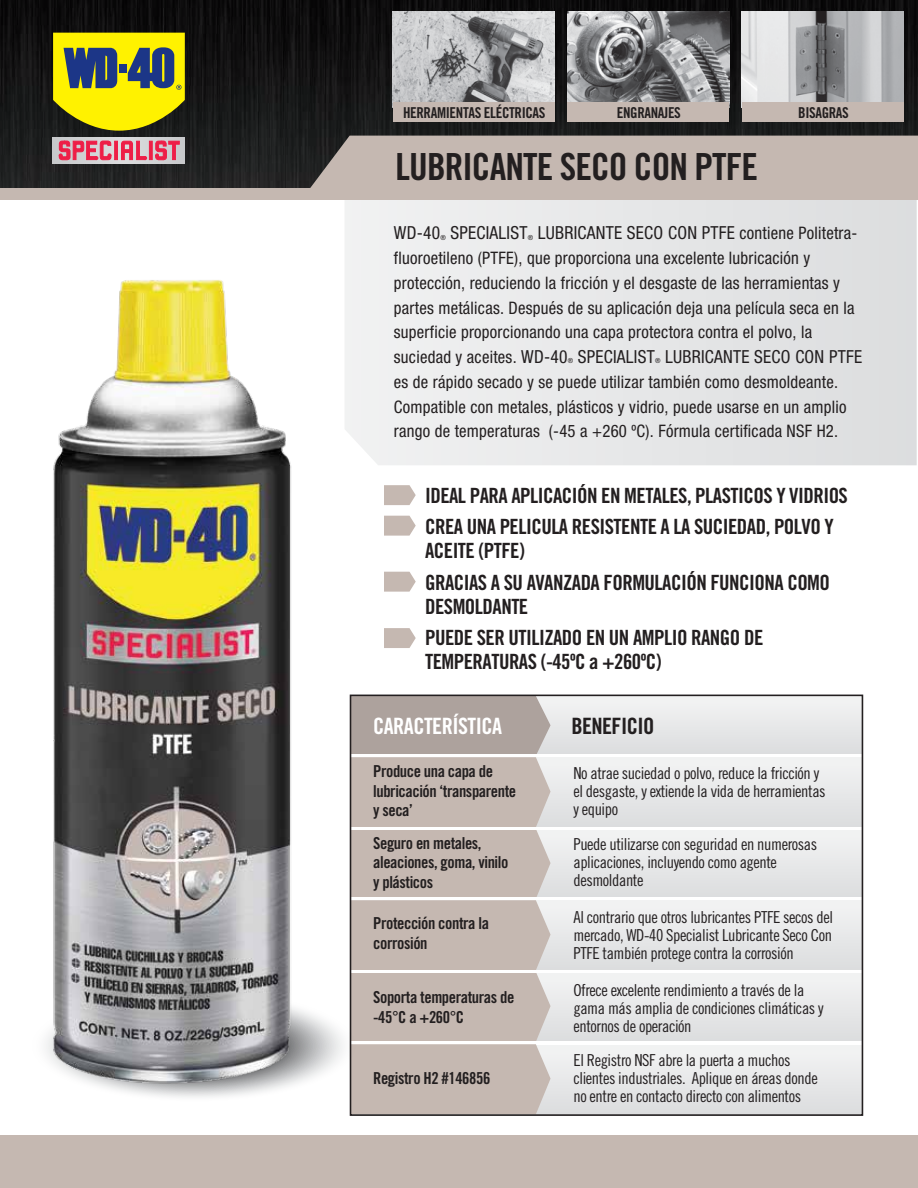
<style>
.page{position:relative;width:918px;height:1188px;background:#fff}
.page>*{position:absolute;margin:0;border:0;box-sizing:border-box;transform-origin:0 0}
.t1{font:37.35px "Trade Gothic LT Std Bd Cn 20";letter-spacing:-.025em;color:#231f20}
.t2{font:22.5px "Trade Gothic LT Std Bd Cn 20";letter-spacing:-.025em;color:#fff}
.t3{font:22.5px "Trade Gothic LT Std Bd Cn 20";letter-spacing:-.025em;color:#231f20}
.t4{font:21px/31.5px "Trade Gothic LT Std Bd Cn 20";letter-spacing:-.025em;color:#231f20}
.t5{font:condensed 18px "Helvetica Neue";letter-spacing:.015em;color:#231f20}
.t6{font:condensed 17.25px/24.8px "Helvetica Neue";letter-spacing:.015em;color:#231f20}
.t7{font:16.5px/18px "Trade Gothic LT Std Cn 18";letter-spacing:-.025em;color:#231f20}
.t8{font:16.5px/19.5px "Trade Gothic LT Std Bd Cn 20";letter-spacing:-.025em;color:#231f20}
.t9{font:15px "Trade Gothic LT Std Bd Cn 20";letter-spacing:-.025em;color:#231f20}
.t10{font:condensed 7.05px "Helvetica Neue";color:#231f20}
.s1{font-size:17.25px}
.s2{font-size:18px}
</style>
<div class="page">
<svg style="left:345px;top:199px;width:572px;height:266px;background:#e6e6e7"></svg>
<div style="left:352px;top:696px;width:511px;height:59px;background:#e8e8e9"></div>
<div style="left:352px;top:756px;width:511px;height:72px;background:#e8e8e9"></div>
<div style="left:352px;top:828px;width:511px;height:71px;background:#e8e9ea"></div>
<div style="left:352px;top:899px;width:511px;height:72px;background:#e7e8e9"></div>
<div style="left:352px;top:973px;width:511px;height:70px;background:#e8e8e9"></div>
<div style="left:352px;top:1045px;width:511px;height:70px;background:#e7e8e9"></div>
<svg style="left:384px;top:485px;width:32px;height:20px"></svg>
<svg style="left:384px;top:516px;width:32px;height:20px"></svg>
<svg style="left:384px;top:572px;width:32px;height:20px"></svg>
<svg style="left:384px;top:628px;width:32px;height:20px"></svg>
<svg style="left:356px;top:698px;width:195px;height:415px;background:#c3b7b1"></svg>
<hr style="left:345px;top:754px;width:532px;height:2px;background:#fff">
<hr style="left:345px;top:827px;width:532px;height:2px;background:#fff">
<hr style="left:345px;top:898px;width:532px;height:2px;background:#fff">
<hr style="left:345px;top:970px;width:532px;height:2px;background:#fff">
<hr style="left:345px;top:1042px;width:532px;height:2px;background:#fff">
<div style="left:0;top:185px;width:918px;height:14px;background:#c5b8b1"></div>
<img style="left:0;top:0;width:918px;height:187px">
<div style="left:308px;top:136px;width:610px;height:52px;background:#c5b8b1"></div>
<div style="left:0;top:1136px;width:918px;height:52px;background:#c5b8b1"></div>
<div style="left:53px;top:137px;width:132px;height:27px;background:linear-gradient(to right,#d1d2d4,#d2d3d5)"></div>
<svg style="left:114px;top:141px;width:4px;height:19px"></svg>
<svg style="left:149px;top:141px;width:4px;height:19px"></svg>
<svg style="left:155px;top:140px;width:25px;height:20px"></svg>
<svg style="left:121px;top:140px;width:26px;height:20px"></svg>
<svg style="left:59px;top:140px;width:53px;height:20px"></svg>
<svg style="left:53px;top:33px;width:132px;height:98px;background:#a9a827"></svg>
<img style="left:393px;top:11px;width:162px;height:91px">
<img style="left:567px;top:11px;width:162px;height:91px">
<img style="left:742px;top:11px;width:162px;height:91px">
<img style="left:46px;top:225px;width:310px;height:891px">
<div style="left:393px;top:102px;width:162px;height:20px;background:#c5b8b1"></div>
<div style="left:567px;top:102px;width:162px;height:20px;background:#c5b8b1"></div>
<div style="left:742px;top:102px;width:162px;height:20px;background:#c5b8b1"></div>
<p class="t9" style="left:403px;top:103px;width:144px">HERRAMIENTAS ELÉCTRICAS</p>
<p class="t9" style="left:617px;top:103px;width:66px">ENGRANAJES</p>
<p class="t9" style="left:798px;top:103px;width:52px">BISAGRAS</p>
<h1 class="t1" style="left:396px;top:144px;width:364px">LUBRICANTE SECO CON PTFE</h1>
<p class="t5" style="left:394px;top:223px;width:48px">WD-40</p>
<p class="t10" style="left:440px;top:233px;width:7px">®</p>
<p class="t5" style="left:450px;top:223px;width:79px">SPECIALIST</p>
<p class="t10" style="left:528px;top:233px;width:7px">®</p>
<p class="t5" style="left:538px;top:223px;width:321px">LUBRICANTE SECO CON PTFE <span class="s1">contiene Politetra-</span></p>
<p class="t6" style="left:394px;top:246px;width:462px">fluoroetileno (PTFE), que proporciona una excelente lubricación y protección, reduciendo la fricción y el desgaste de las herramientas y partes metálicas. Después de su aplicación deja una película seca en la superficie proporcionando una capa protectora contra el polvo, la suciedad y aceites. <span class="s2">WD-40</span></p>
<p class="t10" style="left:568px;top:357px;width:7px">®</p>
<p class="t5" style="left:578px;top:346px;width:79px">SPECIALIST</p>
<p class="t10" style="left:655px;top:357px;width:7px">®</p>
<p class="t5" style="left:665px;top:346px;width:199px">LUBRICANTE SECO CON PTFE</p>
<p class="t6" style="left:394px;top:369px;width:454px">es de rápido secado y se puede utilizar también como desmoldeante.<br>Compatible con metales, plásticos y vidrio, puede usarse en un amplio rango de temperaturas (-45 a +260 ºC). Fórmula certificada NSF H2.</p>
<p class="t4" style="left:425px;top:479px;width:424px">IDEAL PARA APLICACIÓN EN METALES, PLASTICOS Y VIDRIOS<br>CREA UNA PELICULA RESISTENTE A LA SUCIEDAD, POLVO Y</p>
<p class="t4" style="left:425px;top:535px;width:407px">ACEITE (PTFE)<br>GRACIAS A SU AVANZADA FORMULACIÓN FUNCIONA COMO</p>
<p class="t4" style="left:425px;top:590px;width:340px">DESMOLDANTE<br>PUEDE SER UTILIZADO EN UN AMPLIO RANGO DE</p>
<p class="t4" style="left:425px;top:646px;width:238px">TEMPERATURAS (-45ºC a +260ºC)</p>
<h2 class="t2" style="left:373px;top:712px;width:130px">CARACTERÍSTICA</h2>
<p class="t8" style="left:373px;top:761px;width:145px">Produce una capa de lubricación ‘transparente y seca’</p>
<p class="t8" style="left:373px;top:833px;width:137px">Seguro en metales, aleaciones, goma, vinilo y plásticos</p>
<p class="t8" style="left:373px;top:913px;width:117px">Protección contra la corrosión</p>
<p class="t8" style="left:373px;top:987px;width:143px">Soporta temperaturas de -45°C a +260°C</p>
<p class="t8" style="left:373px;top:1068px;width:119px">Registro H2 #146856</p>
<h2 class="t3" style="left:571px;top:712px;width:84px">BENEFICIO</h2>
<p class="t7" style="left:573px;top:764px;width:254px">No atrae suciedad o polvo, reduce la fricción y el desgaste, y extiende la vida de herramientas y equipo</p>
<p class="t7" style="left:573px;top:835px;width:245px">Puede utilizarse con seguridad en numerosas aplicaciones, incluyendo como agente desmoldante</p>
<p class="t7" style="left:573px;top:908px;width:261px;text-align:justify">Al contrario que otros lubricantes PTFE secos del mercado, WD-40 Specialist Lubricante Seco Con PTFE también protege contra la corrosión</p>
<p class="t7" style="left:573px;top:980px;width:252px">Ofrece excelente rendimiento a través de la gama más amplia de condiciones climáticas y entornos de operación</p>
<p class="t7" style="left:573px;top:1051px;width:246px">El Registro NSF abre la puerta a muchos clientes industriales. Aplique en áreas donde no entre en contacto directo con alimentos</p>
</div>
